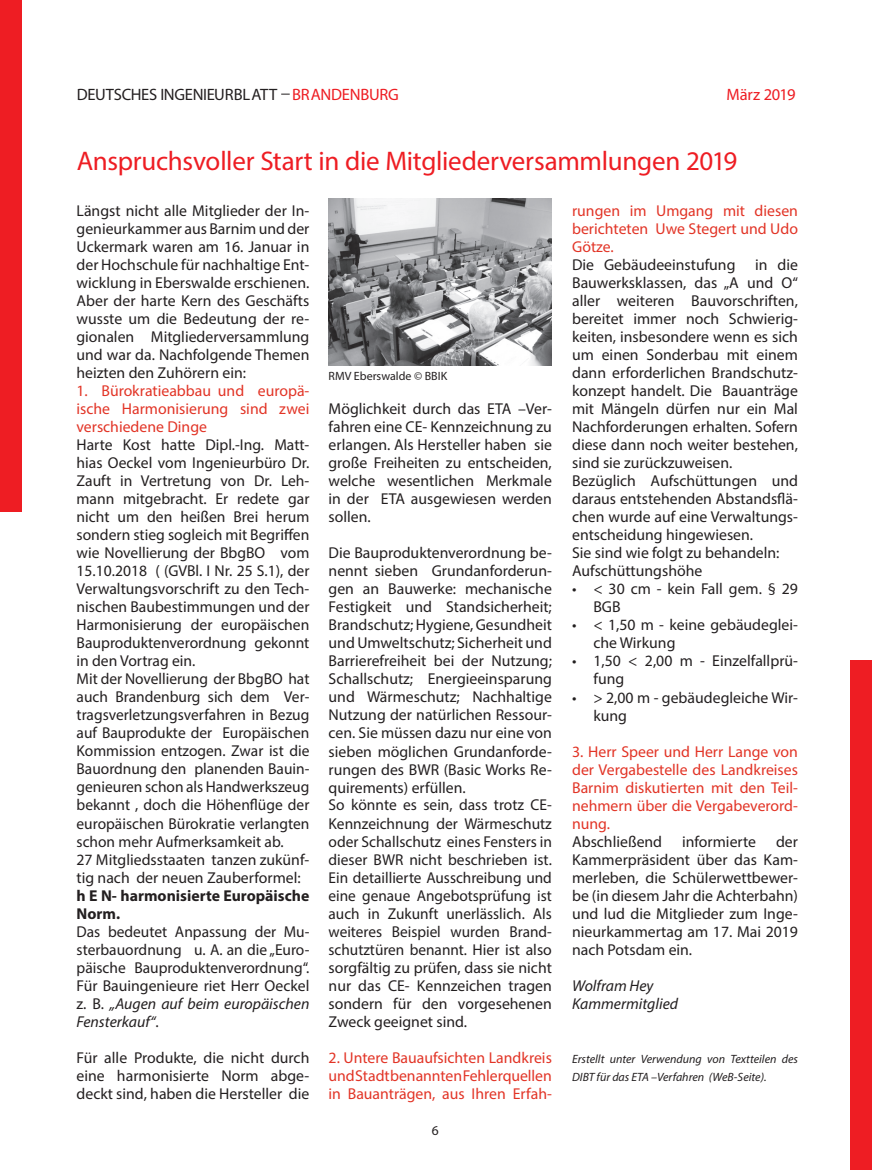
<style>
.page{position:relative;width:872px;height:1170px;background:#fff}
.page>*{position:absolute;margin:0;border:0;box-sizing:border-box;transform-origin:0 0}
.t1{font:27px "Myriad Pro";letter-spacing:-.01em;color:#ee1d23}
.t2{font:16.5px "Myriad Pro";letter-spacing:-.015em;color:#231f20}
.t3{font:16.5px "Myriad Pro";letter-spacing:-.01em;color:#ee1d23}
.t4{font:15.75px/18px "Myriad Pro";color:#231f20}
.t5{font:15.75px/18px "Myriad Pro";color:#e23426;text-align:justify}
.t6{font:700 15.75px/18px "Myriad Pro";color:#231f20}
.t7{font:italic 15.75px/18px "Myriad Pro";color:#231f20}
.t8{font:13.5px "Myriad Pro";color:#231f20}
.t9{font:italic 12px/18px "Myriad Pro";color:#231f20}
.t10{font:12px "Myriad Pro";color:#231f20}
.s1{color:#ee1d23}
.s2{font-style:italic}
</style>
<div class="page">
<div style="left:0;top:0;width:21px;height:511px;background:#ee1d23"></div>
<div style="left:850px;top:660px;width:22px;height:509px;background:#ee1d23"></div>
<img style="left:328px;top:198px;width:224px;height:167px">
<p class="t2" style="left:77px;top:84px;width:323px">DEUTSCHES INGENIEURBLATT <span class="s1">BRANDENBURG</span></p>
<p class="t3" style="left:726px;top:84px;width:71px">März 2019</p>
<h1 class="t1" style="left:77px;top:144px;width:662px">Anspruchsvoller Start in die Mitgliederversammlungen 2019</h1>
<p class="t4" style="left:77px;top:201px;width:234px;text-align:justify">Längst nicht alle Mitglieder der In&shy;genieurkammer aus Barnim und der Uckermark waren am 16. Januar in der Hochschule für nachhaltige Ent&shy;wicklung in Eberswalde erschienen.<br>Aber der harte Kern des Geschäfts wusste um die Bedeutung der re&shy;gionalen Mitgliederversammlung und war da. Nachfolgende Themen heizten den Zuhörern ein:</p>
<p class="t5" style="left:77px;top:381px;width:234px">1. Bürokratieabbau und europä&shy;ische Harmonisierung sind zwei verschiedene Dinge</p>
<p class="t4" style="left:77px;top:435px;width:234px">Harte Kost hatte Dipl.-Ing. Matt&shy;hias Oeckel vom Ingenieurbüro Dr.<br>Zauft in Vertretung von Dr. Leh&shy;mann mitgebracht. Er redete gar nicht um den heißen Brei herum sondern stieg sogleich mit Begriffen wie Novellierung der BbgBO vom 15.10.2018 ( (GVBl. I Nr. 25 S.1), der Verwaltungsvorschrift zu den Tech&shy;nischen Baubestimmungen und der Harmonisierung der europäischen Bauproduktenverordnung gekonnt in den Vortrag ein.<br>Mit der Novellierung der BbgBO hat auch Brandenburg sich dem Ver&shy;tragsverletzungsverfahren in Bezug auf Bauprodukte der Europäischen Kommission entzogen. Zwar ist die Bauordnung den planenden Bauin&shy;genieuren schon als Handwerkszeug bekannt , doch die Höhenflüge der europäischen Bürokratie verlangten schon mehr Aufmerksamkeit ab.<br>27 Mitgliedsstaaten tanzen zukünf&shy;tig nach der neuen Zauberformel:</p>
<p class="t6" style="left:77px;top:885px;width:234px">h E N- harmonisierte Europäische<br>Norm.</p>
<p class="t4" style="left:77px;top:921px;width:234px;text-align:justify">Das bedeutet Anpassung der Mu&shy;sterbauordnung u. A. an die „Euro&shy;päische Bauproduktenverordnung“.<br>Für Bauingenieure riet Herr Oeckel z. B. <span class="s2">„Augen auf beim europäischen Fensterkauf“</span>.</p>
<p class="t4" style="left:77px;top:1047px;width:234px;text-align:justify">Für alle Produkte, die nicht durch eine harmonisierte Norm abge&shy;deckt sind, haben die Hersteller die</p>
<p class="t10" style="left:328px;top:368px;width:120px">RMV Eberswalde © BBIK</p>
<p class="t4" style="left:328px;top:399px;width:225px;text-align:justify">Möglichkeit durch das ETA –Ver&shy;fahren eine CE- Kennzeichnung zu erlangen. Als Hersteller haben sie große Freiheiten zu entscheiden, welche wesentlichen Merkmale in der ETA ausgewiesen werden sollen.</p>
<p class="t4" style="left:328px;top:543px;width:225px">Die Bauproduktenverordnung be&shy;nennt sieben Grundanforderun&shy;gen an Bauwerke: mechanische<br>Festigkeit und Standsicherheit;<br>Brandschutz; Hygiene, Gesundheit und Umweltschutz; Sicherheit und<br>Barrierefreiheit bei der Nutzung;<br>Schallschutz; Energieeinsparung und Wärmeschutz; Nachhaltige<br>Nutzung der natürlichen Ressour&shy;cen. Sie müssen dazu nur eine von sieben möglichen Grundanforde&shy;rungen des BWR (Basic Works Re&shy;quirements) erfüllen.<br>So könnte es sein, dass trotz CE-<br>Kennzeichnung der Wärmeschutz oder Schallschutz eines Fensters in dieser BWR nicht beschrieben ist.<br>Ein detaillierte Ausschreibung und eine genaue Angebotsprüfung ist auch in Zukunft unerlässlich. Als weiteres Beispiel wurden Brand&shy;schutztüren benannt. Hier ist also sorgfältig zu prüfen, dass sie nicht nur das CE- Kennzeichen tragen sondern für den vorgesehenen<br>Zweck geeignet sind.</p>
<p class="t5" style="left:328px;top:1047px;width:225px">2. Untere Bauaufsichten Landkreis und Stadt benannten Fehlerquellen in Bauanträgen, aus Ihren Erfah-</p>
<p class="t8" style="left:432px;top:1121px;width:8px">6</p>
<p class="t5" style="left:572px;top:201px;width:227px">rungen im Umgang mit diesen berichteten Uwe Stegert und Udo Götze.</p>
<p class="t4" style="left:572px;top:255px;width:165px">Die Gebäudeeinstufung</p>
<p class="t4" style="left:572px;top:255px;width:227px;text-indent:183px">in die<br>Bauwerksklassen, das „A und O“ aller weiteren Bauvorschriften, bereitet immer noch Schwierig&shy;keiten, insbesondere wenn es sich um einen Sonderbau mit einem dann erforderlichen Brandschutz&shy;konzept handelt. Die Bauanträge mit Mängeln dürfen nur ein Mal<br>Nachforderungen erhalten. Sofern diese dann noch weiter bestehen, sind sie zurückzuweisen.<br>Bezüglich Aufschüttungen und daraus entstehenden Abstandsflä&shy;chen wurde auf eine Verwaltungs&shy;entscheidung hingewiesen.<br>Sie sind wie folgt zu behandeln:<br>Aufschüttungshöhe</p>
<p class="t4" style="left:593px;top:580px;width:206px;text-indent:-21px">• &lt; 30 cm - kein Fall gem. § 29<br>BGB</p>
<p class="t4" style="left:593px;top:616px;width:206px;text-indent:-21px">• &lt; 1,50 m - keine gebäudeglei&shy;che Wirkung</p>
<p class="t4" style="left:593px;top:652px;width:206px;text-indent:-21px">• 1,50 &lt; 2,00 m - Einzelfallprü&shy;fung</p>
<p class="t4" style="left:593px;top:688px;width:206px;text-indent:-21px">• &gt; 2,00 m - gebäudegleiche Wir&shy;kung</p>
<p class="t5" style="left:572px;top:742px;width:227px">3. Herr Speer und Herr Lange von der Vergabestelle des Landkreises Barnim diskutierten mit den Teil&shy;nehmern über die Vergabeverord&shy;nung.</p>
<p class="t4" style="left:572px;top:832px;width:92px">Abschließend</p>
<p class="t4" style="left:682px;top:832px;width:75px">informierte</p>
<p class="t4" style="left:572px;top:832px;width:227px;text-align:justify;text-indent:204px">der Kammerpräsident über das Kam&shy;merleben, die Schülerwettbewer&shy;be (in diesem Jahr die Achterbahn) und lud die Mitglieder zum Inge&shy;nieurkammertag am 17. Mai 2019 nach Potsdam ein.</p>
<p class="t7" style="left:572px;top:976px;width:107px">Wolfram Hey<br>Kammermitglied</p>
<p class="t9" style="left:572px;top:1049px;width:227px">Erstellt unter Verwendung von Textteilen des<br>DIBT für das ETA –Verfahren (WeB-Seite).</p>
</div>
